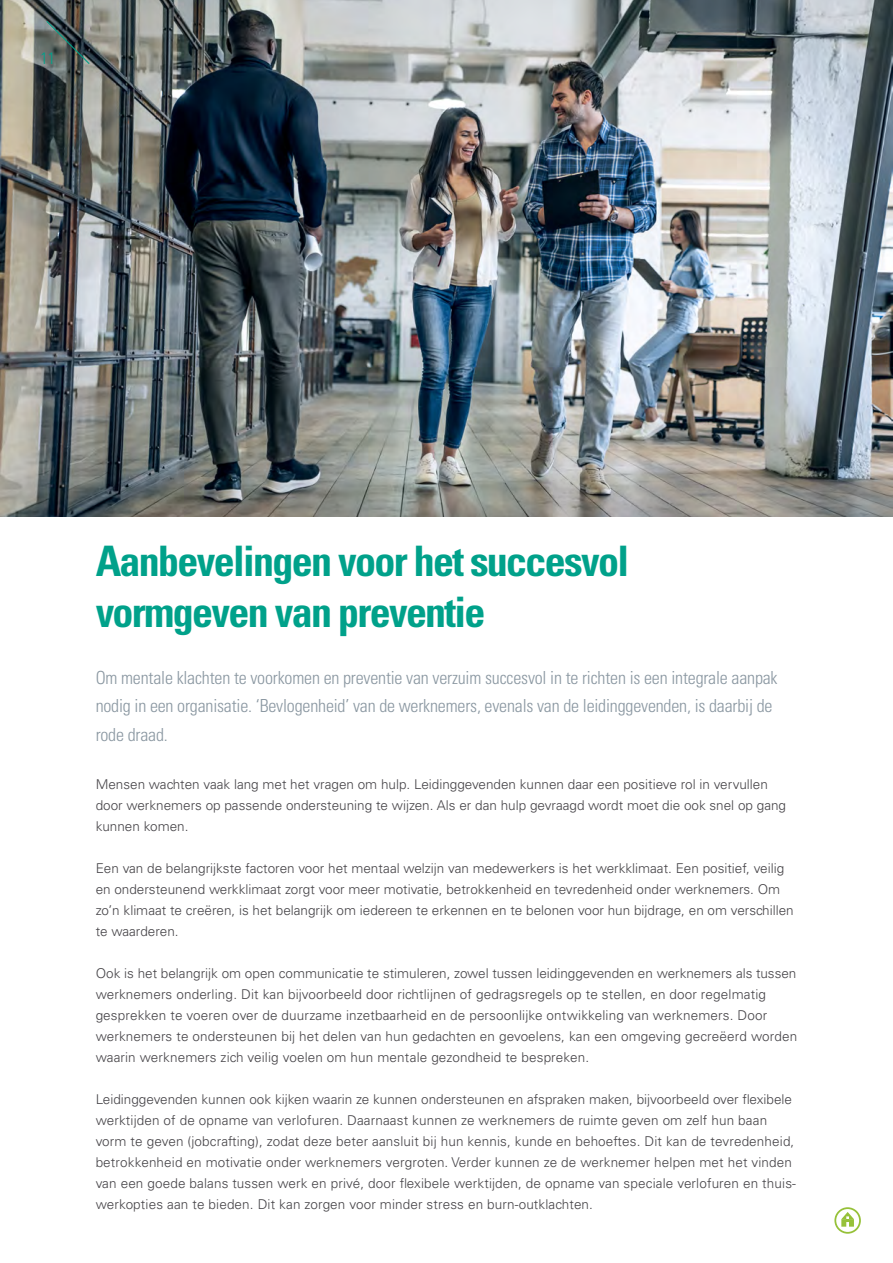
<style>
.page{position:relative;width:893px;height:1263px;background:#fff}
.page>*{position:absolute;margin:0;border:0;box-sizing:border-box;transform-origin:0 0}
.t1{font:700 condensed 42px/50.4px "Univers LT Std";letter-spacing:-.04em;color:#00a18a}
.t2{font:300 condensed 18px/28.5px "Univers LT Std";letter-spacing:-.01em;color:#8a97a1}
.t3{font:300 condensed 16.5px "Univers LT Std";color:#00a18a}
.t4{font:300 13.5px/21px "Univers LT Std";color:#454347}
</style>
<div class="page">
<img style="left:0;top:0;width:893px;height:516px">
<svg style="left:841px;top:1212px;width:13px;height:15px"></svg>
<div style="left:834px;top:1207px;width:27px;height:27px;border:2px solid #96c139;border-radius:50%"></div>
<svg style="left:45px;top:20px;width:46px;height:45px;background:#4f5a59"></svg>
<p class="t3" style="left:41px;top:48px;width:16px">11</p>
<h1 class="t1" style="left:96px;top:536px;width:535px">Aanbevelingen voor het succesvol vormgeven van preventie</h1>
<h2 class="t2" style="left:96px;top:663px;width:683px">Om mentale klachten te voorkomen en preventie van verzuim succesvol in te richten is een integrale aanpak nodig in een organisatie. ‘Bevlogenheid’ van de werknemers, evenals van de leidinggevenden, is daarbij de rode draad.</h2>
<p class="t4" style="left:96px;top:774px;width:692px">Mensen wachten vaak lang met het vragen om hulp. Leidinggevenden kunnen daar een positieve rol in vervullen door werknemers op passende ondersteuning te wijzen. Als er dan hulp gevraagd wordt moet die ook snel op gang kunnen komen.</p>
<p class="t4" style="left:96px;top:858px;width:699px">Een van de belangrijkste factoren voor het mentaal welzijn van medewerkers is het werkklimaat. Een positief, veilig en ondersteunend werkklimaat zorgt voor meer motivatie, betrokkenheid en tevredenheid onder werknemers. Om zo’n klimaat te creëren, is het belangrijk om iedereen te erkennen en te belonen voor hun bijdrage, en om verschillen te waarderen.</p>
<p class="t4" style="left:96px;top:963px;width:703px">Ook is het belangrijk om open communicatie te stimuleren, zowel tussen leidinggevenden en werknemers als tussen werknemers onderling. Dit kan bijvoorbeeld door richtlijnen of gedragsregels op te stellen, en door regelmatig gesprekken te voeren over de duurzame inzetbaarheid en de persoonlijke ontwikkeling van werknemers. Door werknemers te ondersteunen bij het delen van hun gedachten en gevoelens, kan een omgeving gecreëerd worden waarin werknemers zich veilig voelen om hun mentale gezondheid te bespreken.</p>
<p class="t4" style="left:96px;top:1089px;width:702px">Leidinggevenden kunnen ook kijken waarin ze kunnen ondersteunen en afspraken maken, bijvoorbeeld over flexibele werktijden of de opname van verlofuren. Daarnaast kunnen ze werknemers de ruimte geven om zelf hun baan vorm te geven (jobcrafting), zodat deze beter aansluit bij hun kennis, kunde en behoeftes. Dit kan de tevredenheid, betrokkenheid en motivatie onder werknemers vergroten. Verder kunnen ze de werknemer helpen met het vinden van een goede balans tussen werk en privé, door flexibele werktijden, de opname van speciale verlofuren en thuis&shy;werkopties aan te bieden. Dit kan zorgen voor minder stress en burn-outklachten.</p>
</div>
